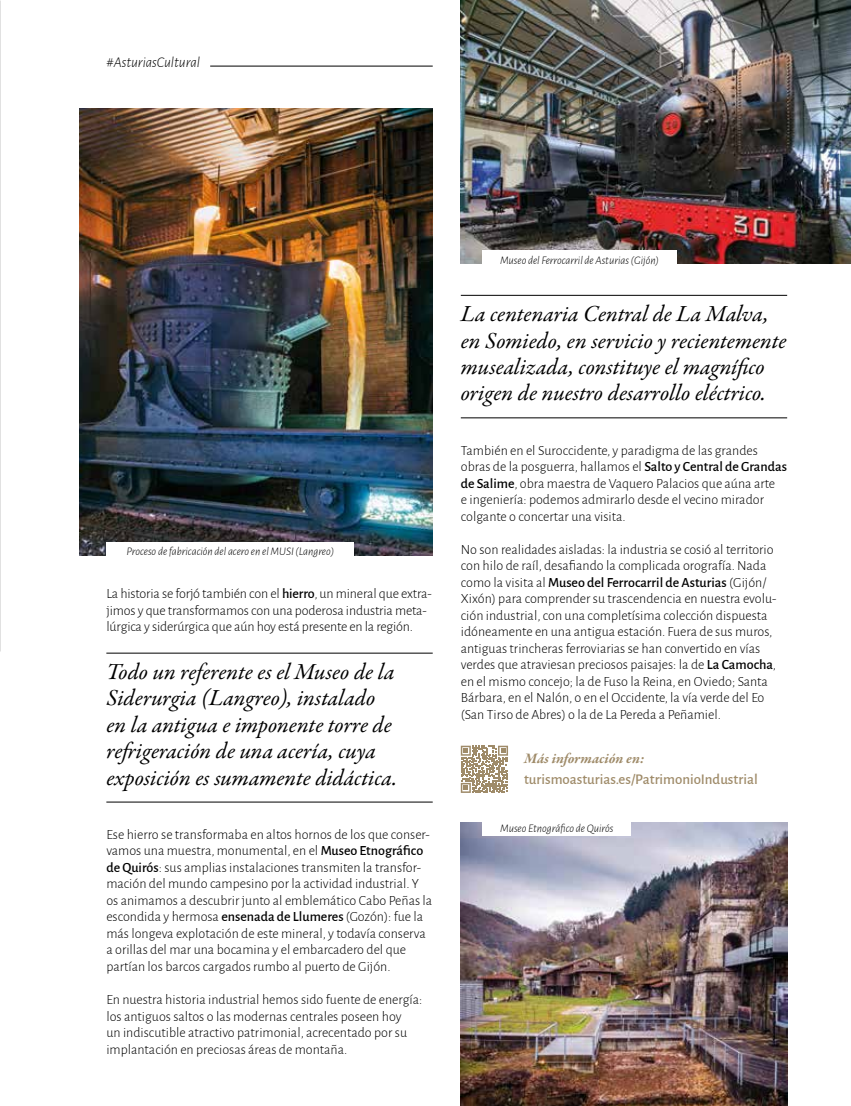
<style>
.page{position:relative;width:851px;height:1106px;background:#fff}
.page>*{position:absolute;margin:0;border:0;box-sizing:border-box;transform-origin:0 0}
.t1{font:italic 23.1px/26.4px "Garamond Premr Pro";color:#000}
.t2{font:500 14.85px "Alegreya Sans";color:#9f8b69}
.t3{font:italic 300 14.85px "Alegreya Sans";color:#000}
.t4{font:italic 700 14.85px "Garamond Premr Pro";color:#9f8b69}
.t5{font:300 14.1px/16.5px "Alegreya Sans";color:#000}
.t6{font:italic 300 11.55px "Alegreya Sans";color:#000}
.s1{font-weight:500}
</style>
<div class="page">
<img style="left:0;top:0;width:1px;height:651px">
<hr style="left:210px;top:66px;width:222px;height:1px;background:#000">
<hr style="left:106px;top:652px;width:326px;height:1px;background:#000">
<hr style="left:106px;top:801px;width:326px;height:1px;background:#000">
<hr style="left:460px;top:295px;width:327px;height:1px;background:#000">
<hr style="left:460px;top:417px;width:327px;height:1px;background:#000">
<img style="left:80px;top:109px;width:352px;height:446px">
<img style="left:460px;top:822px;width:327px;height:284px">
<img style="left:460px;top:0;width:390px;height:264px">
<div style="left:482px;top:821px;width:149px;height:15px;background:#fff"></div>
<div style="left:106px;top:542px;width:248px;height:14px;background:#fff"></div>
<div style="left:482px;top:250px;width:194px;height:15px;background:#fff"></div>
<svg style="left:460px;top:745px;width:48px;height:48px"></svg>
<p class="t3" style="left:106px;top:52px;width:95px">#AsturiasCultural</p>
<p class="t6" style="left:126px;top:544px;width:209px">Proceso de fabricación del acero en el MUSI (Langreo)</p>
<p class="t5" style="left:106px;top:585px;width:327px">La historia se forjó también con el <span class="s1">hierro</span>, un mineral que extra&shy;jimos y que transformamos con una poderosa industria meta&shy;lúrgica y siderúrgica que aún hoy está presente en la región.</p>
<h1 class="t1" style="left:106px;top:660px;width:292px">Todo un referente es el Museo de la Siderurgia (Langreo), instalado en la antigua e imponente torre de refrigeración de una acería, cuya exposición es sumamente didáctica.</h1>
<p class="t5" style="left:106px;top:825px;width:327px">Ese hierro se transformaba en altos hornos de los que conser&shy;vamos una muestra, monumental, en el <span class="s1">Museo Etnográfico de Quirós</span>: sus amplias instalaciones transmiten la transfor&shy;mación del mundo campesino por la actividad industrial. Y os animamos a descubrir junto al emblemático Cabo Peñas la escondida y hermosa <span class="s1">ensenada de Llumeres</span> (Gozón): fue la más longeva explotación de este mineral, y todavía conserva a orillas del mar una bocamina y el embarcadero del que partían los barcos cargados rumbo al puerto de Gijón.</p>
<p class="t5" style="left:106px;top:990px;width:317px">En nuestra historia industrial hemos sido fuente de energía: los antiguos saltos o las modernas centrales poseen hoy<br>un indiscutible atractivo patrimonial, acrecentado por su implantación en preciosas áreas de montaña.</p>
<p class="t6" style="left:500px;top:252px;width:160px">Museo del Ferrocarril de Asturias (Gijón)</p>
<h1 class="t1" style="left:460px;top:302px;width:327px">La centenaria Central de La Malva, en Somiedo, en servicio y recientemente musealizada, constituye el magnífico origen de nuestro desarrollo eléctrico.</h1>
<p class="t5" style="left:460px;top:441px;width:327px">También en el Suroccidente, y paradigma de las grandes obras de la posguerra, hallamos el <span class="s1">Salto y Central de Grandas de Salime</span>, obra maestra de Vaquero Palacios que aúna arte<br>e ingeniería: podemos admirarlo desde el vecino mirador colgante o concertar una visita.</p>
<p class="t5" style="left:460px;top:540px;width:317px">No son realidades aisladas: la industria se cosió al territorio con hilo de raíl, desafiando la complicada orografía. Nada como la visita al <span class="s1">Museo del Ferrocarril de Asturias</span> (Gijón/ Xixón) para comprender su trascendencia en nuestra evolu&shy;ción industrial, con una completísima colección dispuesta idóneamente en una antigua estación. Fuera de sus muros, antiguas trincheras ferroviarias se han convertido en vías verdes que atraviesan preciosos paisajes: la de <span class="s1">La Camocha</span>, en el mismo concejo; la de Fuso la Reina, en Oviedo; Santa Bárbara, en el Nalón, o en el Occidente, la vía verde del Eo (San Tirso de Abres) o la de La Pereda a Peñamiel.</p>
<p class="t4" style="left:524px;top:749px;width:122px">Más información en:</p>
<p class="t2" style="left:524px;top:768px;width:235px">turismoasturias.es/PatrimonioIndustrial</p>
<p class="t6" style="left:500px;top:820px;width:115px">Museo Etnográfico de Quirós</p>
</div>
